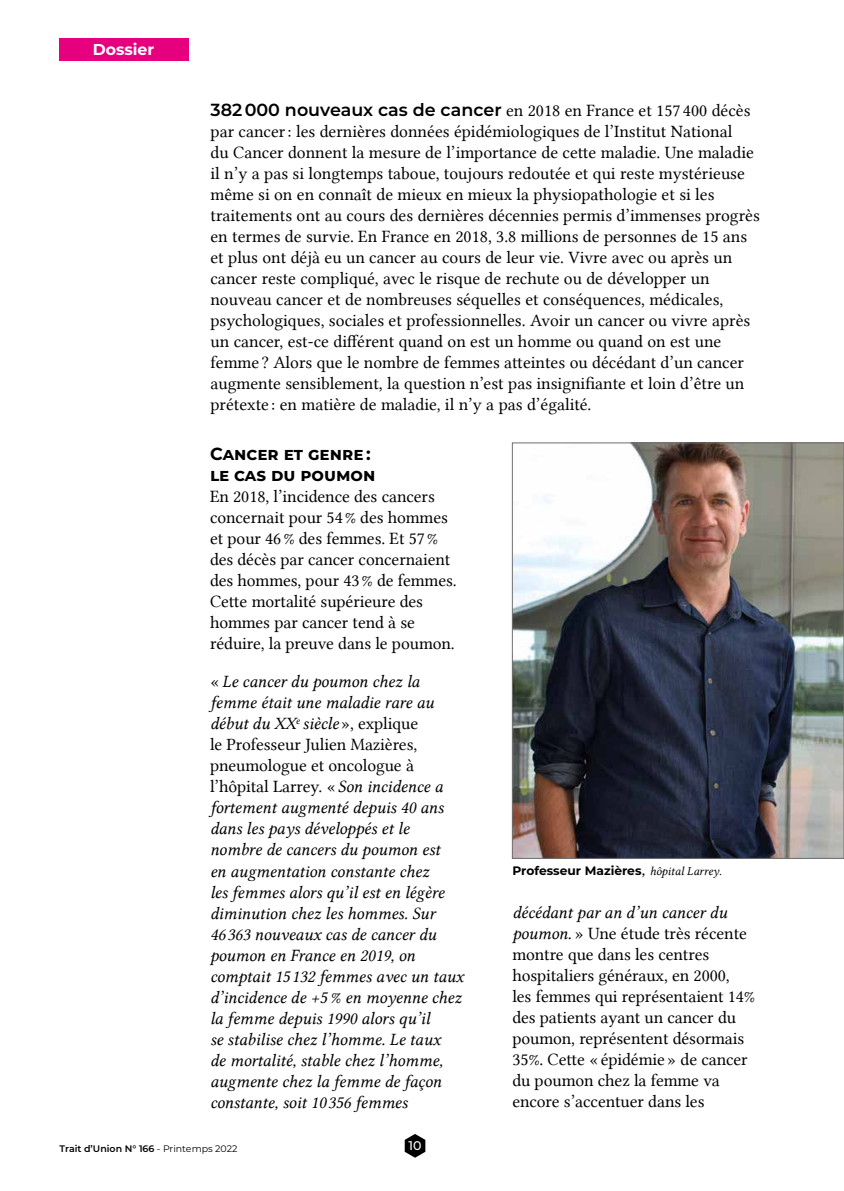
<style>
.page{position:relative;width:844px;height:1191px;background:#fff}
.page>*{position:absolute;margin:0;border:0;box-sizing:border-box;transform-origin:0 0}
.t1{font:17.5px/21px "Lin Libertine";color:#000}
.t2{font:17.5px/21px "Lin Libertine I";letter-spacing:-.005em;color:#000}
.t3{font:700 17.5px/21px "Montserrat";color:#000}
.t4{font:700 15.75px "Montserrat";color:#fff}
.t5{font:500 12.6px "Montserrat";color:#fff}
.t6{font:700 12.25px "Montserrat";color:#000}
.t7{font:600 9.45px "Montserrat";color:#000}
.s1{font-family:"Montserrat";font-weight:600}
.s2{font-family:"Lin Libertine"}
.s3{font-family:"Lin Libertine I"}
.s4{font-family:"Lin Libertine I";font-weight:400;font-size:17.5px}
.s5{font-family:"Lin Libertine I";font-weight:400}
.s6{font-weight:400}
</style>
<div class="page">
<svg style="left:404px;top:1134px;width:21px;height:23px"></svg>
<img style="left:514px;top:445px;width:327px;height:411px">
<div style="left:512px;top:443px;width:331px;height:415px;border:1px solid #706f6f"></div>
<div style="left:59px;top:38px;width:129px;height:22px;background:#e6007d"></div>
<p class="t4" style="left:93px;top:38px;width:63px">Dossier</p>
<p class="t1" style="left:210px;top:100px;width:550px"><span class="s1">382 000 nouveaux cas de cancer</span> en 2018 en France et 157 400 décès par cancer : les dernières données épidémiologiques de l’Institut National<br>du Cancer donnent la mesure de l’importance de cette maladie. Une maladie il n’y a pas si longtemps taboue, toujours redoutée et qui reste mystérieuse même si on en connaît de mieux en mieux la physiopathologie et si les traitements ont au cours des dernières décennies permis d’immenses progrès en termes de survie. En France en 2018, 3.8 millions de personnes de 15 ans et plus ont déjà eu un cancer au cours de leur vie. Vivre avec ou après un cancer reste compliqué, avec le risque de rechute ou de développer un nouveau cancer et de nombreuses séquelles et conséquences, médicales, psychologiques, sociales et professionnelles. Avoir un cancer ou vivre après un cancer, est-ce différent quand on est un homme ou quand on est une femme ? Alors que le nombre de femmes atteintes ou décédant d’un cancer augmente sensiblement, la question n’est pas insignifiante et loin d’être un prétexte : en matière de maladie, il n’y a pas d’égalité.</p>
<p class="t3" style="left:210px;top:442px;width:167px">Cancer et genre : le cas du poumon</p>
<p class="t1" style="left:210px;top:485px;width:248px">En 2018, l’incidence des cancers concernait pour 54 % des hommes et pour 46 % des femmes. Et 57 % des décès par cancer concernaient des hommes, pour 43 % de femmes.<br>Cette mortalité supérieure des hommes par cancer tend à se réduire, la preuve dans le poumon.</p>
<p class="t2" style="left:210px;top:672px;width:225px"><span class="s2">«</span> Le cancer du poumon chez la femme était une maladie rare au début du XX<sup>e</sup> siècle <span class="s2">», explique</span></p>
<p class="t1" style="left:210px;top:734px;width:234px">le Professeur Julien Mazières, pneumologue et oncologue à l’hôpital Larrey. « <span class="s3">Son incidence a</span></p>
<p class="t2" style="left:210px;top:798px;width:255px">fortement augmenté depuis 40 ans dans les pays développés et le nombre de cancers du poumon est<br>en augmentation constante chez<br>les femmes alors qu’il est en légère diminution chez les hommes. Sur<br>46 363 nouveaux cas de cancer du poumon en France en 2019, on comptait 15 132 femmes avec un taux d’incidence de +5 % en moyenne chez la femme depuis 1990 alors qu’il<br>se stabilise chez l’homme. Le taux<br>de mortalité, stable chez l’homme, augmente chez la femme de façon constante, soit 10 356 femmes</p>
<p class="t6" style="left:512px;top:862px;width:211px">Professeur Mazières<span class="s4">,</span> <span class="s5">hôpital Larrey.</span></p>
<p class="t2" style="left:512px;top:902px;width:216px">décédant par an d’un cancer du</p>
<p class="t1" style="left:512px;top:923px;width:244px"><span class="s3">poumon.</span> » Une étude très récente montre que dans les centres hospitaliers généraux, en 2000,<br>les femmes qui représentaient 14% des patients ayant un cancer du poumon, représentent désormais<br>35%. Cette « épidémie » de cancer du poumon chez la femme va encore s’accentuer dans les</p>
<p class="t7" style="left:60px;top:1141px;width:179px">Trait d’Union N° 166 <span class="s6">- Printemps 2022</span></p>
<p class="t5" style="left:408px;top:1136px;width:15px">10</p>
</div>
